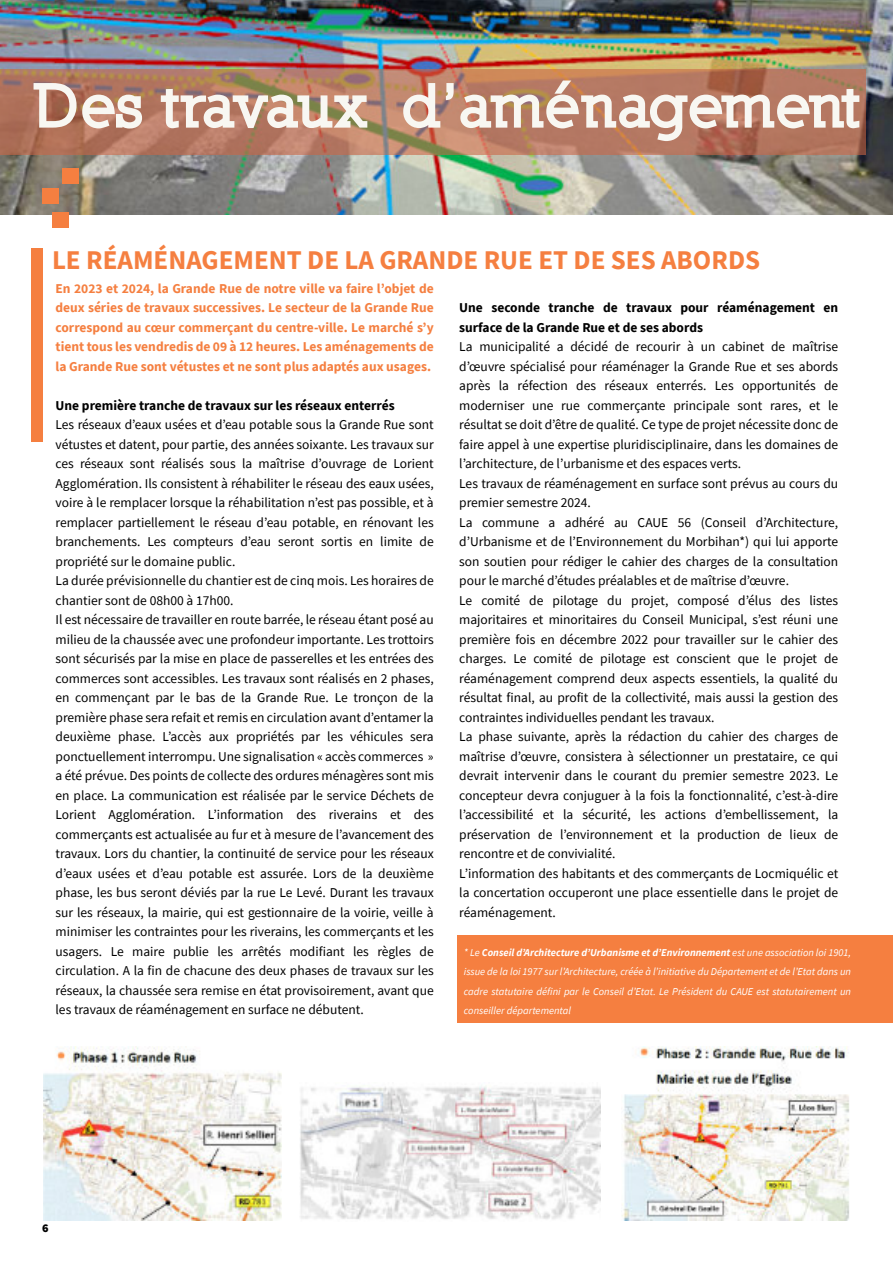
<style>
.page{position:relative;width:893px;height:1263px;background:#fff}
.page>*{position:absolute;margin:0;border:0;box-sizing:border-box;transform-origin:0 0}
.t1{font:900 60px "Nilland";letter-spacing:-.035em;color:#f8f7f2}
.t2{font:700 27px "Source Sans Pro";color:#f57f40}
.t3{font:13.5px/19.5px "Source Sans Pro";color:#000}
.t4{font:700 13.5px/19.5px "Source Sans Pro";color:#f57f40;text-align:justify}
.t5{font:700 13.5px/19.5px "Source Sans Pro";color:#000}
.t6{font:900 12px "Source Sans Pro";color:#000}
.t7{font:italic 10.5px/19.5px "Source Sans Pro";color:#fff;text-align:justify}
.s1{font-weight:700}
</style>
<div class="page">
<img style="left:0;top:0;width:893px;height:215px">
<div style="left:31px;top:248px;width:12px;height:194px;background:#f57f40"></div>
<div style="left:0;top:69px;width:866px;height:86px;background:#cb6645;opacity:.6"></div>
<div style="left:457px;top:935px;width:436px;height:88px;background:#f57f40"></div>
<img style="left:44px;top:1047px;width:237px;height:173px">
<img style="left:300px;top:1086px;width:301px;height:133px">
<img style="left:622px;top:1046px;width:227px;height:174px">
<div style="left:52px;top:212px;width:16px;height:16px;background:#f57f40"></div>
<div style="left:43px;top:189px;width:16px;height:15px;background:#f57f40"></div>
<div style="left:62px;top:168px;width:16px;height:16px;background:#f57f40"></div>
<h1 class="t1" style="left:35px;top:68px;width:827px">Des travaux d’aménagement</h1>
<h2 class="t2" style="left:52px;top:248px;width:710px">LE RÉAMÉNAGEMENT DE LA GRANDE RUE ET DE SES ABORDS</h2>
<p class="t4" style="left:56px;top:279px;width:380px">En 2023 et 2024, la Grande Rue de notre ville va faire l’objet de deux séries de travaux successives. Le secteur de la Grande Rue correspond au cœur commerçant du centre-ville. Le marché s’y tient tous les vendredis de 09 à 12 heures. Les aménagements de la Grande Rue sont vétustes et ne sont plus adaptés aux usages.</p>
<p class="t5" style="left:56px;top:396px;width:341px">Une première tranche de travaux sur les réseaux enterrés</p>
<p class="t3" style="left:56px;top:416px;width:380px">Les réseaux d’eaux usées et d’eau potable sous la Grande Rue sont vétustes et datent, pour partie, des années soixante. Les travaux sur ces réseaux sont réalisés sous la maîtrise d’ouvrage de Lorient Agglomération. Ils consistent à réhabiliter le réseau des eaux usées, voire à le remplacer lorsque la réhabilitation n’est pas possible, et à remplacer partiellement le réseau d’eau potable, en rénovant les branchements. Les compteurs d’eau seront sortis en limite de propriété sur le domaine public.<br>La durée prévisionnelle du chantier est de cinq mois. Les horaires de chantier sont de 08h00 à 17h00.<br>Il est nécessaire de travailler en route barrée, le réseau étant posé au milieu de la chaussée avec une profondeur importante. Les trottoirs sont sécurisés par la mise en place de passerelles et les entrées des commerces sont accessibles. Les travaux sont réalisés en 2 phases, en commençant par le bas de la Grande Rue. Le tronçon de la première phase sera refait et remis en circulation avant d’entamer la deuxième phase. L’accès aux propriétés par les véhicules sera ponctuellement interrompu. Une signalisation « accès commerces » a été prévue. Des points de collecte des ordures ménagères sont mis en place. La communication est réalisée par le service Déchets de Lorient Agglomération. L’information des riverains et des commerçants est actualisée au fur et à mesure de l’avancement des travaux. Lors du chantier, la continuité de service pour les réseaux d’eaux usées et d’eau potable est assurée. Lors de la deuxième phase, les bus seront déviés par la rue Le Levé. Durant les travaux sur les réseaux, la mairie, qui est gestionnaire de la voirie, veille à minimiser les contraintes pour les riverains, les commerçants et les usagers. Le maire publie les arrêtés modifiant les règles de circulation. A la fin de chacune des deux phases de travaux sur les réseaux, la chaussée sera remise en état provisoirement, avant que les travaux de réaménagement en surface ne débutent.</p>
<p class="t5" style="left:459px;top:299px;width:380px">Une seconde tranche de travaux pour réaménagement en surface de la Grande Rue et de ses abords</p>
<p class="t3" style="left:459px;top:338px;width:380px">La municipalité a décidé de recourir à un cabinet de maîtrise d’œuvre spécialisé pour réaménager la Grande Rue et ses abords après la réfection des réseaux enterrés. Les opportunités de moderniser une rue commerçante principale sont rares, et le résultat se doit d’être de qualité. Ce type de projet nécessite donc de faire appel à une expertise pluridisciplinaire, dans les domaines de l’architecture, de l’urbanisme et des espaces verts.<br>Les travaux de réaménagement en surface sont prévus au cours du premier semestre 2024.<br>La commune a adhéré au CAUE 56 (Conseil d’Architecture, d’Urbanisme et de l’Environnement du Morbihan*) qui lui apporte son soutien pour rédiger le cahier des charges de la consultation pour le marché d’études préalables et de maîtrise d’œuvre.<br>Le comité de pilotage du projet, composé d’élus des listes majoritaires et minoritaires du Conseil Municipal, s’est réuni une première fois en décembre 2022 pour travailler sur le cahier des charges. Le comité de pilotage est conscient que le projet de réaménagement comprend deux aspects essentiels, la qualité du résultat final, au profit de la collectivité, mais aussi la gestion des contraintes individuelles pendant les travaux.<br>La phase suivante, après la rédaction du cahier des charges de maîtrise d’œuvre, consistera à sélectionner un prestataire, ce qui devrait intervenir dans le courant du premier semestre 2023. Le concepteur devra conjuguer à la fois la fonctionnalité, c’est-à-dire l’accessibilité et la sécurité, les actions d’embellissement, la préservation de l’environnement et la production de lieux de rencontre et de convivialité.<br>L’information des habitants et des commerçants de Locmiquélic et la concertation occuperont une place essentielle dans le projet de réaménagement.</p>
<p class="t7" style="left:464px;top:943px;width:389px">* Le <span class="s1">Conseil d’Architecture d’Urbanisme et d’Environnement</span> est une association loi 1901, issue de la loi 1977 sur l’Architecture, créée à l’initiative du Département et de l’Etat dans un cadre statutaire défini par le Conseil d’Etat. Le Président du CAUE est statutairement un conseiller départemental</p>
<p class="t6" style="left:42px;top:1223px;width:8px">6</p>
</div>
